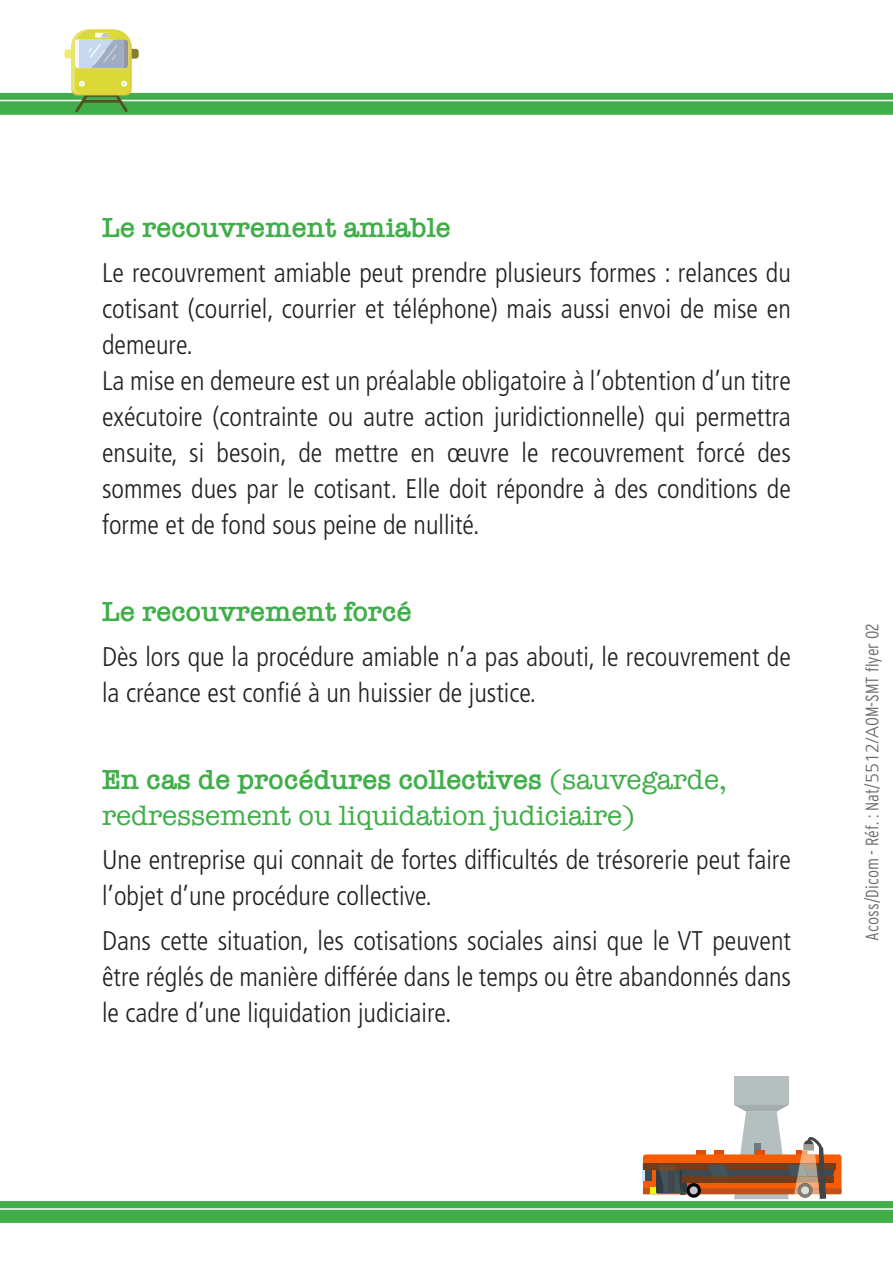
<style>
.page{position:relative;width:893px;height:1263px;background:#fff}
.page>*{position:absolute;margin:0;border:0;box-sizing:border-box;transform-origin:0 0}
.t1{font:28.5px/36px "American Typewriter";color:#40ae49}
.t2{font:600 28.5px "American Typewriter";color:#40ae49}
.t3{font:300 condensed 27px/36px "Frutiger LT Std";color:#231f20;text-align:justify}
.t4{font:300 condensed 18px "Interstate";color:#6c6d70}
.s1{font-weight:600}
.s2{font-family:"Frutiger LT Std";font-stretch:normal}
</style>
<div class="page">
<div style="left:0;top:93px;width:893px;height:22px;background:#40ae49"></div>
<hr style="left:0;top:100px;width:893px;height:1px;background:#fff">
<div style="left:119px;top:49px;width:20px;height:10px;background:#837f2d;border-radius:3px"></div>
<div style="left:64px;top:49px;width:19px;height:10px;background:#eeec73;border-radius:3px"></div>
<svg style="left:71px;top:30px;width:61px;height:82px"></svg>
<div style="left:734px;top:1076px;width:55px;height:29px;background:#b5bfbf"></div>
<svg style="left:643px;top:1105px;width:198px;height:95px"></svg>
<div style="left:0;top:1201px;width:893px;height:22px;background:#40ae49"></div>
<hr style="left:0;top:1208px;width:893px;height:2px;background:#fff">
<p class="t2" style="left:102px;top:206px;width:350px">Le recouvrement amiable</p>
<p class="t3" style="left:102px;top:255px;width:690px">Le recouvrement amiable peut prendre plusieurs formes : relances du cotisant (courriel, courrier et téléphone) mais aussi envoi de mise en demeure.</p>
<p class="t3" style="left:102px;top:363px;width:690px">La mise en demeure est un préalable obligatoire à l’obtention d’un titre exécutoire (contrainte ou autre action juridictionnelle) qui permettra ensuite, si besoin, de mettre en œuvre le recouvrement forcé des sommes dues par le cotisant. Elle doit répondre à des conditions de forme et de fond sous peine de nullité.</p>
<p class="t2" style="left:102px;top:590px;width:311px">Le recouvrement forcé</p>
<p class="t3" style="left:102px;top:638px;width:690px">Dès lors que la procédure amiable n’a pas abouti, le recouvrement de la créance est confié à un huissier de justice.</p>
<p class="t1" style="left:102px;top:760px;width:626px"><span class="s1">En cas de procédures collectives</span> (sauvegarde, redressement ou liquidation judiciaire)</p>
<p class="t3" style="left:102px;top:842px;width:690px">Une entreprise qui connait de fortes difficultés de trésorerie peut faire l’objet d’une procédure collective.</p>
<p class="t3" style="left:102px;top:923px;width:690px">Dans cette situation, les cotisations sociales ainsi que le VT peuvent être réglés de manière différée dans le temps ou être abandonnés dans le cadre d’une liquidation judiciaire.</p>
<p class="t4" style="left:862px;top:941px;width:319px;rotate:-90deg">Acoss/Dicom - Réf. : Nat/<span class="s2">5512/A</span>OM-SMT flyer 02</p>
</div>
